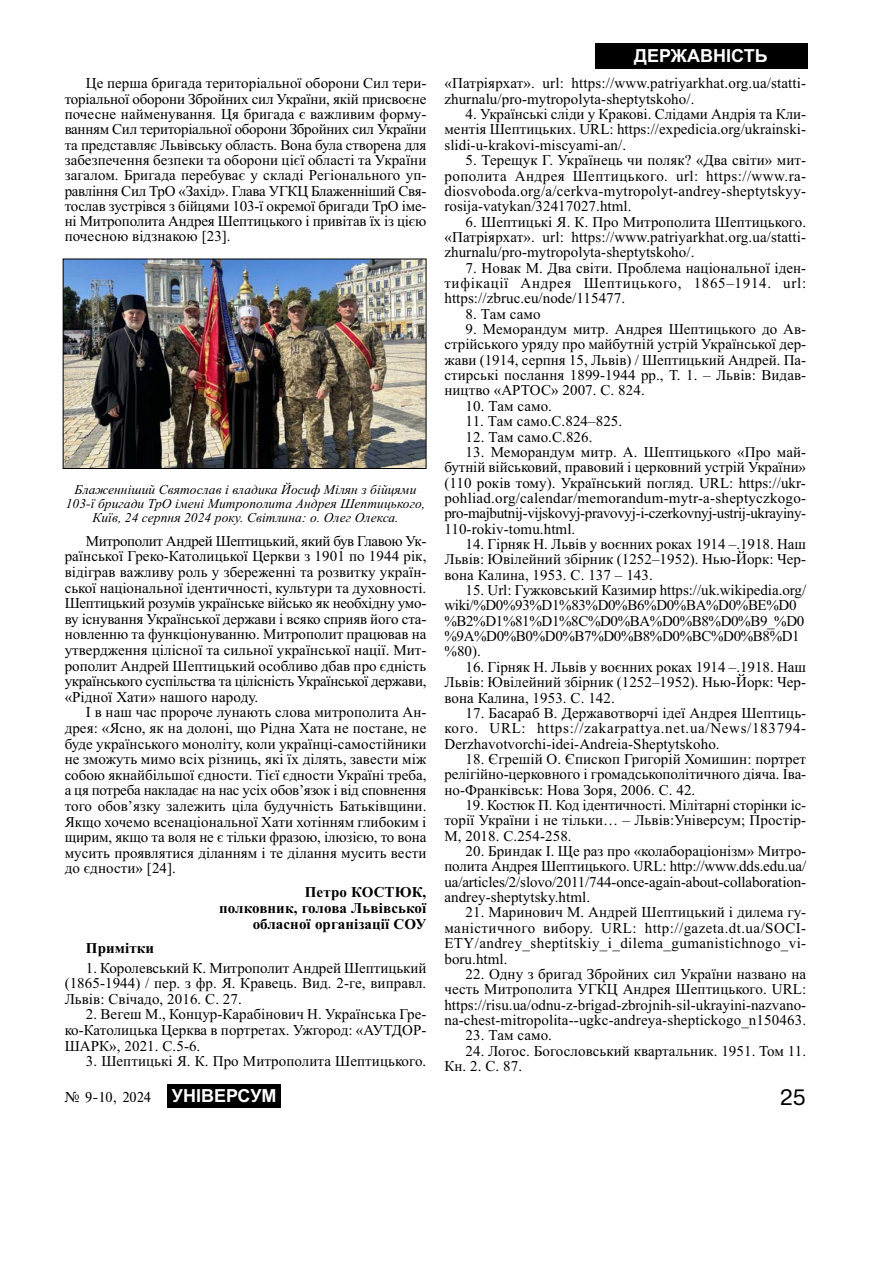
<style>
.page{position:relative;width:893px;height:1263px;background:#fff}
.page>*{position:absolute;margin:0;border:0;box-sizing:border-box;transform-origin:0 0}
.t1{font:21px "Ukr";color:#000}
.t2{font:700 18px "Arial";color:#fff}
.t3{font:15px/15.3px "Times New Roman";letter-spacing:.005em;color:#000;text-align:justify}
.t4{font:15px/15.3px "Times New Roman";letter-spacing:-.025em;color:#000}
.t5{font:700 15px/15.6px "Times New Roman";letter-spacing:.005em;color:#000;text-align:right}
.t6{font:15px "Times";color:#000}
.t7{font:italic 13.5px/13.8px "Times New Roman";letter-spacing:.005em;color:#000;text-align:center}
.s1{font-style:italic}
.s2{font-family:"Arial";font-weight:700;font-size:18px;color:#fff}
</style>
<div class="page">
<div style="left:167px;top:1084px;width:114px;height:24px;background:#000"></div>
<div style="left:594px;top:43px;width:213px;height:26px;background:#000"></div>
<img style="left:65px;top:261px;width:359px;height:206px">
<div style="left:63px;top:259px;width:363px;height:210px;border:1px solid #000"></div>
<p class="t3" style="left:65px;top:77px;width:363px;text-indent:21px">Це перша бригада територіальної оборони Сил тери&shy;торіальної оборони Збройних сил України, якій присвоєне почесне найменування<span class="s1">.</span> Ця бригада є важливим форму&shy;ванням Сил територіальної оборони Збройних сил України та представляє Львівську область. Вона була створена для забезпечення безпеки та оборони цієї області та України загалом. Бригада перебуває у складі Регіонального уп&shy;равління Сил ТрО «Захід». Глава УГКЦ Блаженніший Свя&shy;тослав зустрівся з бійцями 103-ї окремої бригади ТрО іме&shy;ні Митрополита Андрея Шептицького і привітав їх із цією почесною відзнакою [23].</p>
<p class="t7" style="left:66px;top:484px;width:361px">Блаженніший Святослав і владика Йосиф Мілян з бійцями<br>103-ї бригади ТрО імені Митрополита Андрея Шептицького,<br>Київ, 24 серпня 2024 року. Світлина: о. Олег Олекса.</p>
<p class="t3" style="left:65px;top:534px;width:363px;text-indent:21px">Митрополит Андрей Шептицький, який був Главою Ук&shy;раїнської Греко-Католицької Церкви з 1901 по 1944 рік, відіграв важливу роль у збереженні та розвитку україн&shy;ської національної ідентичності, культури та духовності.<br>Шептицький розумів українське військо як необхідну умо&shy;ву існування Української держави і всяко сприяв його ста&shy;новленню та функціонуванню. Митрополит працював на утвердження цілісної та сильної української нації. Мит&shy;рополит Андрей Шептицький особливо дбав про єдність українського суспільства та цілісність Української держави, «Рідної Хати» нашого народу.</p>
<p class="t3" style="left:65px;top:706px;width:363px;text-indent:21px">І в наш час пророче лунають слова митрополита Ан&shy;дрея: «Ясно, як на долоні, що Рідна Хата не постане, не буде українського моноліту, коли українці-самостійники не зможуть мимо всіх різниць, які їх ділять, завести між собою якнайбільшої єдности. Тієї єдности Україні треба, а ця потреба накладає на нас усіх обов’язок і від сповнення того обов’язку залежить ціла будучність Батьківщини.<br>Якщо хочемо всенаціональної Хати хотінням глибоким і щирим, якщо та воля не є тільки фразою, ілюзією, то вона мусить проявлятися діланням і те ділання мусить вести до єдности» [24].</p>
<p class="t5" style="left:219px;top:886px;width:209px">Петро КОСТЮК,<br>полковник, голова Львівської обласної організації СОУ</p>
<p class="t5" style="left:86px;top:942px;width:70px">Примітки</p>
<p class="t3" style="left:65px;top:961px;width:363px;text-indent:21px">1. Королевський К. Митрополит Андрей Шептицький (1865-1944) / пер. з фр. Я. Кравець. Вид. 2-ге, виправл.<br>Львів: Свічадо, 2016. С. 27.</p>
<p class="t3" style="left:65px;top:1008px;width:363px;text-indent:21px">2. Вегеш М., Концур-Карабінович Н. Українська Гре&shy;ко-Католицька Церква в портретах. Ужгород: «АУТДОР-ШАРК», 2021. С.5-6.</p>
<p class="t3" style="left:86px;top:1055px;width:342px">3. Шептицькі Я. К. Про Митрополита Шептицького.</p>
<p class="t2" style="left:634px;top:46px;width:135px">ДЕРЖАВНІСТЬ</p>
<p class="t3" style="left:444px;top:77px;width:363px">«Патріярхат». url: https://www.patriyarkhat.org.ua/statti&shy;zhurnalu/pro-mytropolyta-sheptytskoho/.</p>
<p class="t3" style="left:444px;top:108px;width:363px;text-indent:21px">4. Українські сліди у Кракові. Слідами Андрія та Кли&shy;ментія Шептицьких. URL: https://expedicia.org/ukrainski&shy;slidi-u-krakovi-miscyami-an/.</p>
<p class="t3" style="left:444px;top:154px;width:363px;text-indent:21px">5. Терещук Г. Українець чи поляк? «Два світи» мит&shy;рополита Андрея Шептицького. url: https://www.ra&shy;diosvoboda.org/a/cerkva-mytropolyt-andrey-sheptytskyy&shy;rosija-vatykan/32417027.html.</p>
<p class="t3" style="left:444px;top:215px;width:363px;text-indent:21px">6. Шептицькі Я. К. Про Митрополита Шептицького. «Патріярхат». url: https://www.patriyarkhat.org.ua/statti&shy;zhurnalu/pro-mytropolyta-sheptytskoho/.</p>
<p class="t3" style="left:444px;top:261px;width:363px;text-indent:21px">7. Новак М. Два світи. Проблема національної іден&shy;тифікації Андрея Шептицького, 1865–1914. url: https://zbruc.eu/node/115477.</p>
<p class="t3" style="left:465px;top:307px;width:76px">8. Там само</p>
<p class="t3" style="left:444px;top:323px;width:363px;text-indent:21px">9. Меморандум митр. Андрея Шептицького до Ав&shy;стрійського уряду про майбутній устрій Української дер&shy;жави (1914, серпня 15, Львів) / Шептицький Андрей. Па&shy;стирські послання 1899-1944 рр., Т. 1. – Львів: Видав&shy;ництво «АРТОС» 2007. С. 824.</p>
<p class="t3" style="left:465px;top:400px;width:88px">10. Там само.</p>
<p class="t3" style="left:465px;top:415px;width:158px">11. Там само.С.824–825.</p>
<p class="t3" style="left:465px;top:430px;width:128px">12. Там само.С.826.</p>
<p class="t3" style="left:444px;top:446px;width:363px;text-indent:21px">13. Меморандум митр. А. Шептицького «Про май&shy;бутній військовий, правовий і церковний устрій України» (110 років тому). Український погляд. URL: https://ukr&shy;pohliad.org/calendar/memorandum-mytr-a-sheptyczkogo&shy;pro-majbutnij-vijskovyj-pravovyj-i-czerkovnyj-ustrij-ukrayiny-110-rokiv-tomu.html.</p>
<p class="t3" style="left:444px;top:538px;width:363px;text-indent:21px">14. Гірняк Н. Львів у воєнних роках 1914 –.1918. Наш Львів: Ювілейний збірник (1252–1952). Нью-Йорк: Чер&shy;вона Калина, 1953. С. 137 – 143.</p>
<p class="t4" style="left:444px;top:584px;width:363px;text-indent:21px">15. Url: Гужковський Казимир https://uk.wikipedia.org/ wiki/%D0%93%D1%83%D0%B6%D0%BA%D0%BE%D0 %B2%D1%81%D1%8C%D0%BA%D0%B8%D0%B9_%D0 %9A%D0%B0%D0%B7%D0%B8%D0%BC%D0%B8%D1 %80).</p>
<p class="t3" style="left:444px;top:661px;width:363px;text-indent:21px">16. Гірняк Н. Львів у воєнних роках 1914 –.1918. Наш Львів: Ювілейний збірник (1252–1952). Нью-Йорк: Чер&shy;вона Калина, 1953. С. 142.</p>
<p class="t3" style="left:444px;top:707px;width:363px;text-indent:21px">17. Басараб В. Державотворчі ідеї Андрея Шептиць&shy;кого. URL: https://zakarpattya.net.ua/News/183794- Derzhavotvorchi-idei-Andreia-Sheptytskoho.</p>
<p class="t3" style="left:444px;top:753px;width:363px;text-indent:21px">18. Єгрешій О. Єпископ Григорій Хомишин: портрет релігійно-церковного і громадськополітичного діяча. Іва&shy;но-Франківськ: Нова Зоря, 2006. С. 42.</p>
<p class="t3" style="left:444px;top:799px;width:363px;text-indent:21px">19. Костюк П. Код ідентичності. Мілітарні сторінки іс&shy;торії України і не тільки… – Львів:Універсум; Простір-М, 2018. С.254-258.</p>
<p class="t3" style="left:444px;top:845px;width:363px;text-indent:21px">20. Бриндак І. Ще раз про «колабораціонізм» Митро&shy;полита Андрея Шептицького. URL: http://www.dds.edu.ua/ ua/articles/2/slovo/2011/744-once-again-about-collaboration&shy;andrey-sheptytsky.html.</p>
<p class="t3" style="left:444px;top:906px;width:363px;text-indent:21px">21. Маринович М. Андрей Шептицький і дилема гу&shy;маністичного вибору. URL: http://gazeta.dt.ua/SOCI-ETY/andrey_sheptitskiy_i_dilema_gumanistichnogo_vi&shy;boru.html.</p>
<p class="t3" style="left:444px;top:968px;width:363px;text-indent:21px">22. Одну з бригад Збройних сил України названо на честь Митрополита УГКЦ Андрея Шептицького. URL: https://risu.ua/odnu-z-brigad-zbrojnih-sil-ukrayini-nazvano&shy;na-chest-mitropolita--ugkc-andreya-sheptickogo_n150463.</p>
<p class="t3" style="left:465px;top:1029px;width:88px">23. Там само.</p>
<p class="t3" style="left:444px;top:1044px;width:363px;text-indent:21px">24. Логос. Богословський квартальник. 1951. Том 11.<br>Кн. 2. С. 87.</p>
<p class="t6" style="left:64px;top:1088px;width:214px">‹ 9-10, 2024 <span class="s2">УНІВЕРСУМ</span></p>
<h1 class="t1" style="left:780px;top:1086px;width:27px">25</h1>
</div>
